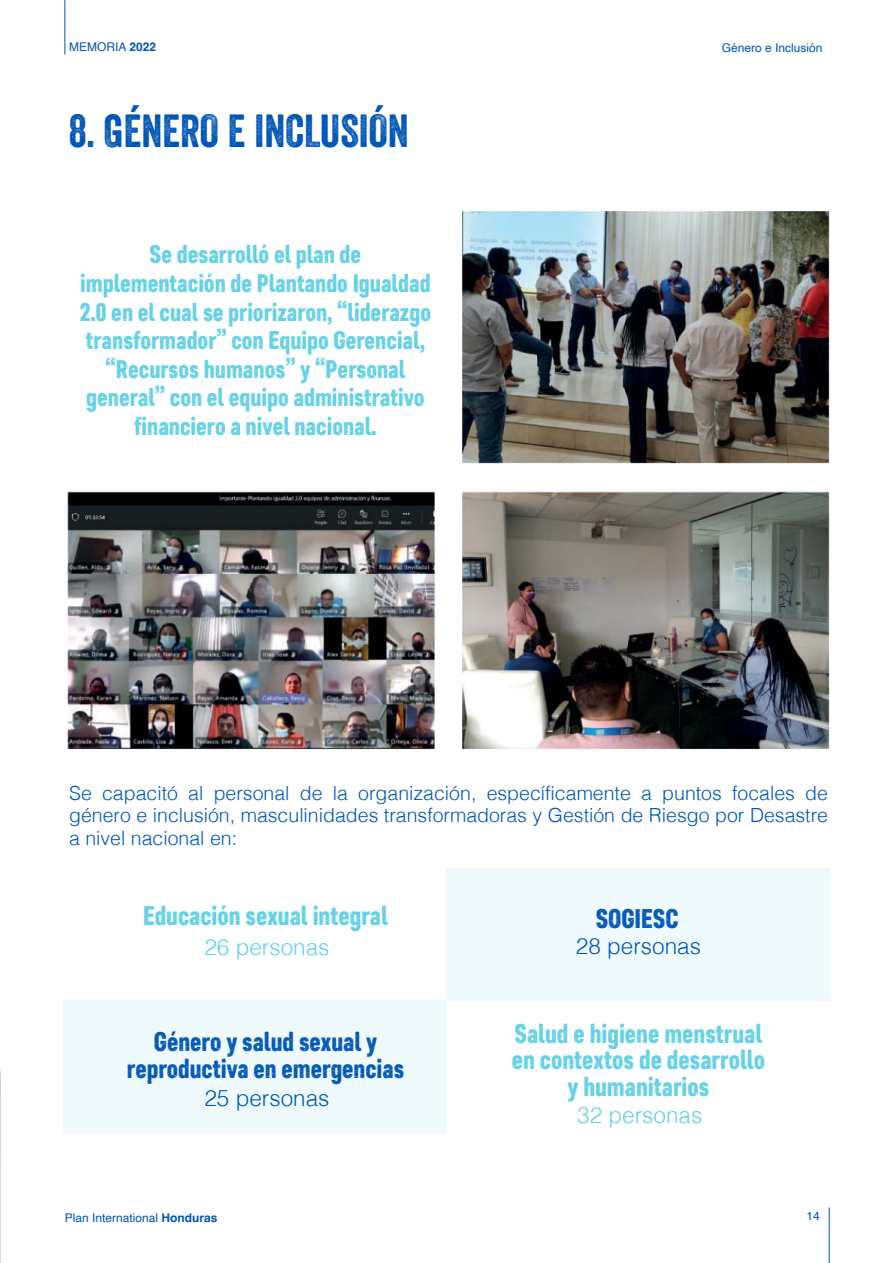
<style>
.page{position:relative;width:893px;height:1263px;background:#fff}
.page>*{position:absolute;margin:0;border:0;box-sizing:border-box;transform-origin:0 0}
.t1{font:45px "Veneer";color:#0056b8}
.t2{font:27px/26.8px "Core Paint B3 W01";color:#63d0e4;text-align:center}
.t3{font:27px/26.8px "Core Paint B3 W01";color:#0056b8;text-align:center}
.t4{font:25.5px/28.5px "Core Paint B3 W01";color:#63d0e4;text-align:center}
.t5{font:300 22.5px "Helvetica";color:#0056b8}
.t6{font:300 22.5px "Helvetica";color:#63d0e4}
.t7{font:300 19.5px/22.5px "Helvetica";color:#0056b8;text-align:justify}
.t8{font:12px "Helvetica";color:#0056b8}
.s1{font-weight:700}
</style>
<div class="page">
<div style="left:63px;top:1000px;width:383px;height:133px;background:#effafc"></div>
<div style="left:447px;top:868px;width:383px;height:133px;background:#effafc"></div>
<img style="left:67px;top:212px;width:763px;height:538px">
<hr style="left:64px;top:0;width:1px;height:55px;background:#0056b8">
<hr style="left:829px;top:1207px;width:1px;height:56px;background:#0056b8">
<img style="left:0;top:1070px;width:1px;height:193px">
<p class="t8" style="left:69px;top:42px;width:88px">MEMORIA <span class="s1">2022</span></p>
<p class="t8" style="left:722px;top:43px;width:102px">Género e Inclusión</p>
<h1 class="t1" style="left:69px;top:105px;width:341px">8. GÉNERO E INCLUSIÓN</h1>
<p class="t4" style="left:80px;top:240px;width:353px">Se desarrolló el plan de implementación de Plantando Igualdad 2.0 en el cual se priorizaron, “liderazgo transformador” con Equipo Gerencial, “Recursos humanos” y “Personal general” con el equipo administrativo financiero a nivel nacional.</p>
<p class="t7" style="left:69px;top:783px;width:760px">Se capacitó al personal de la organización, específicamente a puntos focales de género e inclusión, masculinidades transformadoras y Gestión de Riesgo por Desastre a nivel nacional en:</p>
<p class="t2" style="left:143px;top:902px;width:246px">Educación sexual integral</p>
<p class="t6" style="left:204px;top:938px;width:127px">26 personas</p>
<p class="t3" style="left:127px;top:1028px;width:279px">Género y salud sexual y reproductiva en emergencias</p>
<p class="t5" style="left:204px;top:1090px;width:127px">25 personas</p>
<p class="t3" style="left:596px;top:905px;width:84px">SOGIESC</p>
<p class="t5" style="left:576px;top:938px;width:127px">28 personas</p>
<p class="t2" style="left:512px;top:1020px;width:255px">Salud e higiene menstrual en contextos de desarrollo y humanitarios</p>
<p class="t6" style="left:577px;top:1106px;width:127px">32 personas</p>
<p class="t8" style="left:65px;top:1213px;width:154px">Plan International <span class="s1">Honduras</span></p>
<p class="t8" style="left:806px;top:1211px;width:15px">14</p>
</div>
